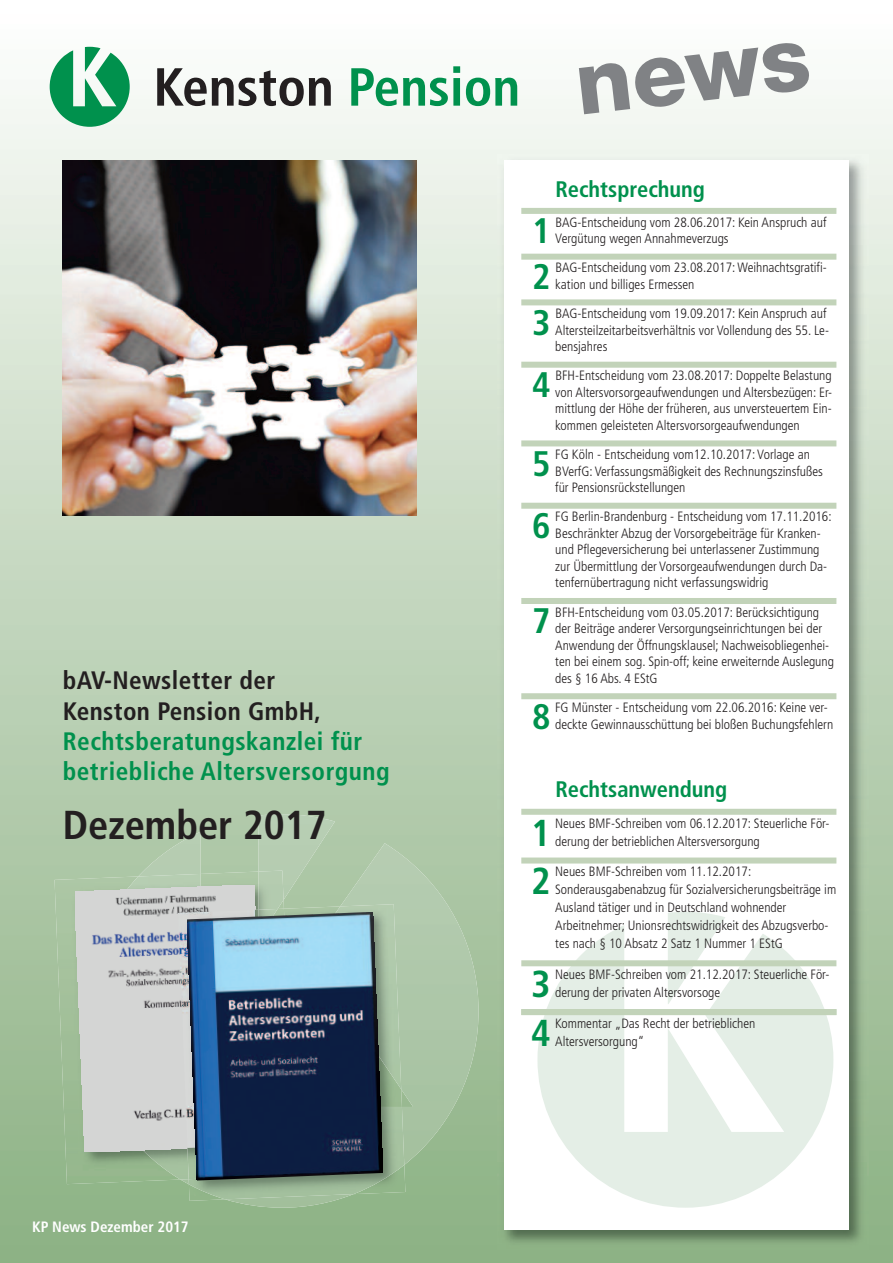
<style>
.page{position:relative;width:893px;height:1263px;background:#fff}
.page>*{position:absolute;margin:0;border:0;box-sizing:border-box;transform-origin:0 0}
.t1{font:800 89.55px "Helvetica Neue";color:#808285}
.t2{font:700 condensed 53.55px "Frutiger";color:#231f20}
.t3{font:700 condensed 40.35px "Frutiger";color:#231f20}
.t4{font:700 condensed 37.5px "Frutiger";color:#00914d}
.t5{font:700 condensed 35.55px "Frutiger";color:#00914d}
.t6{font:700 condensed 25.2px/30.3px "Frutiger";letter-spacing:.02em;color:#00914d}
.t7{font:700 condensed 25.2px/30.3px "Frutiger";letter-spacing:.015em;color:#231f20}
.t8{font:700 condensed 22.5px "Frutiger";color:#00914d}
.t9{font:700 condensed 15px "Frutiger";color:#fff}
.t10{font:300 condensed 13.5px/16.5px "Frutiger";color:#231f20}
.s1{color:#00914d}
</style>
<div class="page">
<img style="left:0;top:46px;width:893px;height:1217px">
<img style="left:498px;top:154px;width:370px;height:1095px">
<div style="left:504px;top:161px;width:345px;height:1069px;background:#fff"></div>
<img style="left:258px;top:814px;width:77px;height:86px">
<img style="left:385px;top:843px;width:94px;height:322px">
<img style="left:225px;top:1199px;width:129px;height:9px">
<svg style="left:180px;top:1179px;width:9px;height:5px"></svg>
<img style="left:138px;top:832px;width:62px;height:42px">
<svg style="left:50px;top:47px;width:80px;height:80px"></svg>
<img style="left:62px;top:161px;width:354px;height:354px">
<img style="left:55px;top:876px;width:125px;height:308px">
<img style="left:258px;top:870px;width:26px;height:39px">
<img style="left:85px;top:874px;width:179px;height:305px">
<img style="left:75px;top:885px;width:189px;height:267px">
<img style="left:404px;top:1165px;width:1px;height:29px">
<img style="left:189px;top:1199px;width:36px;height:2px">
<img style="left:308px;top:904px;width:93px;height:114px">
<img style="left:189px;top:1018px;width:215px;height:181px">
<img style="left:258px;top:909px;width:20px;height:3px">
<img style="left:178px;top:910px;width:86px;height:238px">
<img style="left:187px;top:912px;width:196px;height:268px">
<svg style="left:668px;top:912px;width:57px;height:13px"></svg>
<svg style="left:537px;top:925px;width:296px;height:283px;fill:#e4eee6"></svg>
<div style="left:521px;top:208px;width:315px;height:6px;background:#c2d3b9"></div>
<div style="left:521px;top:254px;width:315px;height:6px;background:#c2d3b9"></div>
<div style="left:521px;top:299px;width:315px;height:6px;background:#c2d3b9"></div>
<div style="left:521px;top:362px;width:315px;height:6px;background:#c2d3b9"></div>
<div style="left:521px;top:440px;width:315px;height:6px;background:#c2d3b9"></div>
<div style="left:521px;top:503px;width:315px;height:6px;background:#c2d3b9"></div>
<div style="left:521px;top:598px;width:315px;height:6px;background:#c2d3b9"></div>
<div style="left:521px;top:693px;width:315px;height:6px;background:#c2d3b9"></div>
<div style="left:521px;top:809px;width:315px;height:6px;background:#c2d3b9"></div>
<div style="left:521px;top:857px;width:315px;height:6px;background:#c2d3b9"></div>
<div style="left:521px;top:960px;width:315px;height:6px;background:#c2d3b9"></div>
<div style="left:521px;top:1009px;width:315px;height:6px;background:#c2d3b9"></div>
<h2 class="t2" style="left:153px;top:65px;width:368px">Kenston <span class="s1">Pension</span></h2>
<h1 class="t1" style="left:571px;top:52px;width:237px;rotate:-7deg">news</h1>
<h3 class="t7" style="left:63px;top:667px;width:260px">bAV-Newsletter der<br>Kenston Pension GmbH,</h3>
<h3 class="t6" style="left:63px;top:728px;width:328px">Rechtsberatungskanzlei für betriebliche Altersversorgung</h3>
<h3 class="t3" style="left:63px;top:809px;width:266px">Dezember 2017</h3>
<h3 class="t8" style="left:555px;top:180px;width:151px">Rechtsprechung</h3>
<h3 class="t5" style="left:532px;top:216px;width:20px">1</h3>
<p class="t10" style="left:555px;top:215px;width:273px">BAG-Entscheidung vom 28.06.2017: Kein Anspruch auf<br>Vergütung wegen Annahmeverzugs</p>
<h3 class="t5" style="left:532px;top:262px;width:20px">2</h3>
<p class="t10" style="left:555px;top:261px;width:273px">BAG-Entscheidung vom 23.08.2017:Weihnachtsgratifi&shy;kation und billiges Ermessen</p>
<h3 class="t5" style="left:532px;top:308px;width:20px">3</h3>
<p class="t10" style="left:555px;top:306px;width:275px">BAG-Entscheidung vom 19.09.2017: Kein Anspruch auf<br>Altersteilzeitarbeitsverhältnis vor Vollendung des 55. Le&shy;bensjahres</p>
<h3 class="t5" style="left:532px;top:370px;width:20px">4</h3>
<p class="t10" style="left:555px;top:369px;width:278px;text-align:justify">BFH-Entscheidung vom 23.08.2017: Doppelte Belastung von Altersvorsorgeaufwendungen und Altersbezügen: Er&shy;mittlung der Höhe der früheren, aus unversteuertem Ein&shy;kommen geleisteten Altersvorsorgeaufwendungen</p>
<h3 class="t5" style="left:532px;top:449px;width:20px">5</h3>
<p class="t10" style="left:555px;top:447px;width:269px">FG Köln - Entscheidung vom12.10.2017: Vorlage an<br>BVerfG: Verfassungsmäßigkeit des Rechnungszinsfußes für Pensionsrückstellungen</p>
<h3 class="t5" style="left:532px;top:511px;width:20px">6</h3>
<p class="t10" style="left:555px;top:510px;width:278px">FG Berlin-Brandenburg - Entscheidung vom 17.11.2016:<br>Beschränkter Abzug der Vorsorgebeiträge für Kranken&shy;und Pflegeversicherung bei unterlassener Zustimmung zur Übermittlung der Vorsorgeaufwendungen durch Da&shy;tenfernübertragung nicht verfassungswidrig</p>
<h3 class="t5" style="left:532px;top:607px;width:20px">7</h3>
<p class="t10" style="left:555px;top:605px;width:280px">BFH-Entscheidung vom 03.05.2017: Berücksichtigung der Beiträge anderer Versorgungseinrichtungen bei der Anwendung der Öffnungsklausel; Nachweisobliegenhei&shy;ten bei einem sog. Spin-off; keine erweiternde Auslegung des § 16 Abs. 4 EStG</p>
<h3 class="t5" style="left:532px;top:702px;width:20px">8</h3>
<p class="t10" style="left:555px;top:700px;width:280px">FG Münster - Entscheidung vom 22.06.2016: Keine ver&shy;deckte Gewinnausschüttung bei bloßen Buchungsfehlern</p>
<h3 class="t8" style="left:555px;top:780px;width:173px">Rechtsanwendung</h3>
<h3 class="t4" style="left:531px;top:817px;width:21px">1</h3>
<p class="t10" style="left:555px;top:815px;width:276px;line-height:18px">Neues BMF-Schreiben vom 06.12.2017: Steuerliche För&shy;derung der betrieblichen Altersversorgung</p>
<h3 class="t4" style="left:531px;top:866px;width:21px">2</h3>
<p class="t10" style="left:555px;top:864px;width:283px;line-height:18px">Neues BMF-Schreiben vom 11.12.2017:<br>Sonderausgabenabzug für Sozialversicherungsbeiträge im Ausland tätiger und in Deutschland wohnender Arbeitnehmer; Unionsrechtswidrigkeit des Abzugsverbo&shy;tes nach § 10 Absatz 2 Satz 1 Nummer 1 EStG</p>
<h3 class="t4" style="left:531px;top:969px;width:21px">3</h3>
<p class="t10" style="left:555px;top:966px;width:276px;line-height:18px">Neues BMF-Schreiben vom 21.12.2017: Steuerliche För&shy;derung der privaten Altersvorsoge</p>
<h3 class="t4" style="left:531px;top:1018px;width:21px">4</h3>
<p class="t10" style="left:555px;top:1015px;width:202px;line-height:18px">Kommentar „Das Recht der betrieblichen<br>Altersversorgung“</p>
<p class="t9" style="left:32px;top:1221px;width:158px">KP News Dezember 2017</p>
</div>
